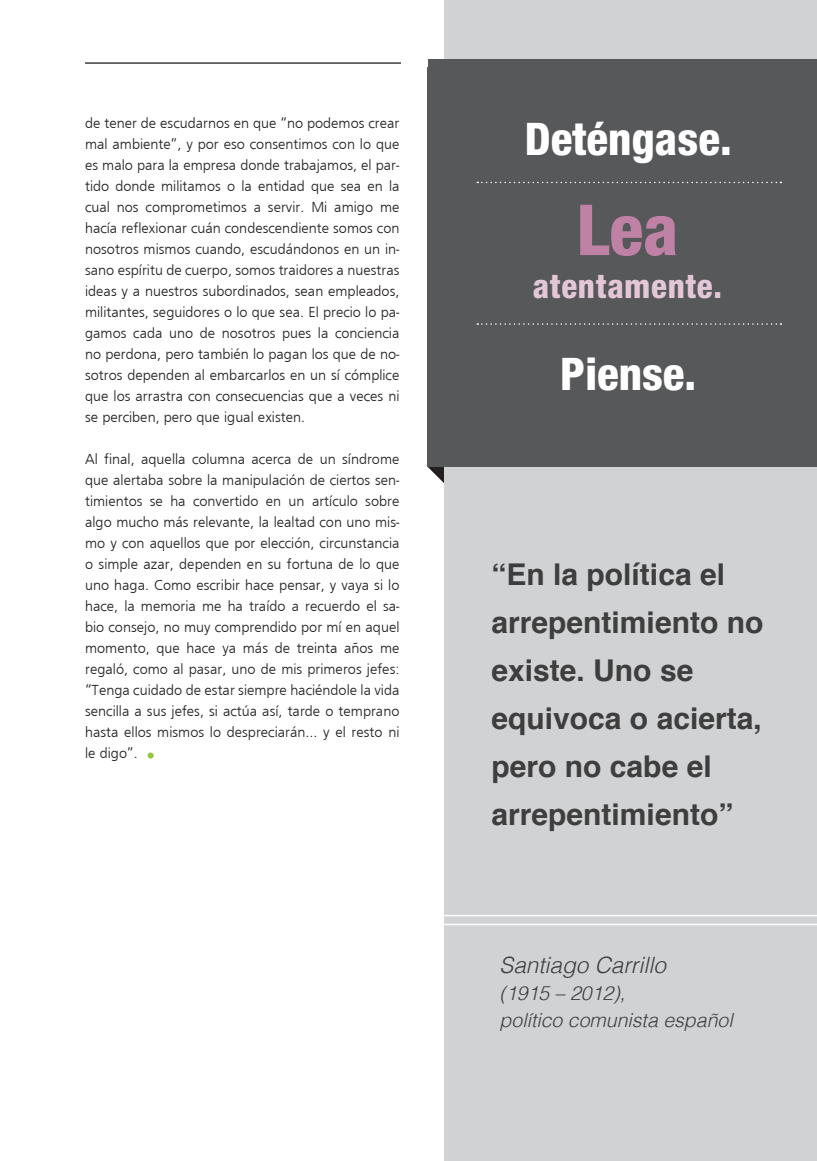
<style>
.page{position:relative;width:817px;height:1161px;background:#fff}
.page>*{position:absolute;margin:0;border:0;box-sizing:border-box;transform-origin:0 0}
.t1{font:800 condensed 70.5px "Helvetica Neue";color:#bf81a6}
.t2{font:800 condensed 45px "Helvetica Neue";color:#fff}
.t3{font:800 condensed 33px "Helvetica Neue";letter-spacing:.025em;color:#e3c6d7}
.t4{font:700 30px/48px "Helvetica";color:#3e3e3f}
.t5{font:italic 300 22.5px "Helvetica";color:#3e3e3f}
.t6{font:italic 300 19.5px "Helvetica";color:#3e3e3f}
.t7{font:300 15px/21px "Frugal Sans";color:#231f20;text-align:justify}
.s1{font-family:"Officina Serif Std";font-weight:700;font-size:31.5px;color:#92c73d}
</style>
<div class="page">
<hr style="left:85px;top:62px;width:648px;height:2px;background:#3e3e3f">
<svg style="left:428px;top:467px;width:16px;height:16px"></svg>
<div style="left:444px;top:0;width:372px;height:1161px;background:#d1d2d4"></div>
<div style="left:427px;top:60px;width:389px;height:407px;background:#57585a"></div>
<div style="left:401px;top:55px;width:26px;height:12px;background:#fff"></div>
<svg style="left:477px;top:182px;width:304px;height:1px"></svg>
<svg style="left:477px;top:323px;width:304px;height:2px"></svg>
<hr style="left:419px;top:915px;width:397px;height:1px;background:#fff">
<hr style="left:419px;top:924px;width:397px;height:1px;background:#fff">
<p class="t7" style="left:85px;top:113px;width:316px">de tener de escudarnos en que “no podemos crear mal ambiente”, y por eso consentimos con lo que es malo para la empresa donde trabajamos, el par&shy;tido donde militamos o la entidad que sea en la cual nos comprometimos a servir. Mi amigo me hacía reflexionar cuán condescendiente somos con nosotros mismos cuando, escudándonos en un in&shy;sano espíritu de cuerpo, somos traidores a nuestras ideas y a nuestros subordinados, sean empleados, militantes, seguidores o lo que sea. El precio lo pa&shy;gamos cada uno de nosotros pues la conciencia no perdona, pero también lo pagan los que de no&shy;sotros dependen al embarcarlos en un sí cómplice que los arrastra con consecuencias que a veces ni se perciben, pero que igual existen.</p>
<p class="t7" style="left:85px;top:449px;width:316px">Al final, aquella columna acerca de un síndrome que alertaba sobre la manipulación de ciertos sen&shy;timientos se ha convertido en un artículo sobre algo mucho más relevante, la lealtad con uno mis&shy;mo y con aquellos que por elección, circunstancia o simple azar, dependen en su fortuna de lo que uno haga. Como escribir hace pensar, y vaya si lo hace, la memoria me ha traído a recuerdo el sa&shy;bio consejo, no muy comprendido por mí en aquel momento, que hace ya más de treinta años me regaló, como al pasar, uno de mis primeros jefes: “Tenga cuidado de estar siempre haciéndole la vida sencilla a sus jefes, si actúa así, tarde o temprano hasta ellos mismos lo despreciarán… y el resto ni le digo”. <span class="s1">.</span></p>
<p class="t2" style="left:524px;top:111px;width:208px">Deténgase.</p>
<p class="t1" style="left:576px;top:186px;width:103px">Lea</p>
<p class="t3" style="left:533px;top:266px;width:191px">atentamente.</p>
<p class="t2" style="left:560px;top:346px;width:137px">Piense.</p>
<p class="t4" style="left:491px;top:551px;width:273px">“En la política el arrepentimiento no existe. Uno se</p>
<p class="t4" style="left:491px;top:695px;width:272px">equivoca o acierta, pero no cabe el</p>
<p class="t4" style="left:491px;top:791px;width:243px">arrepentimiento”</p>
<p class="t5" style="left:499px;top:945px;width:168px">Santiago Carrillo</p>
<p class="t6" style="left:499px;top:976px;width:127px">(1915 – 2012),</p>
<p class="t6" style="left:499px;top:1003px;width:235px">político comunista español</p>
</div>
